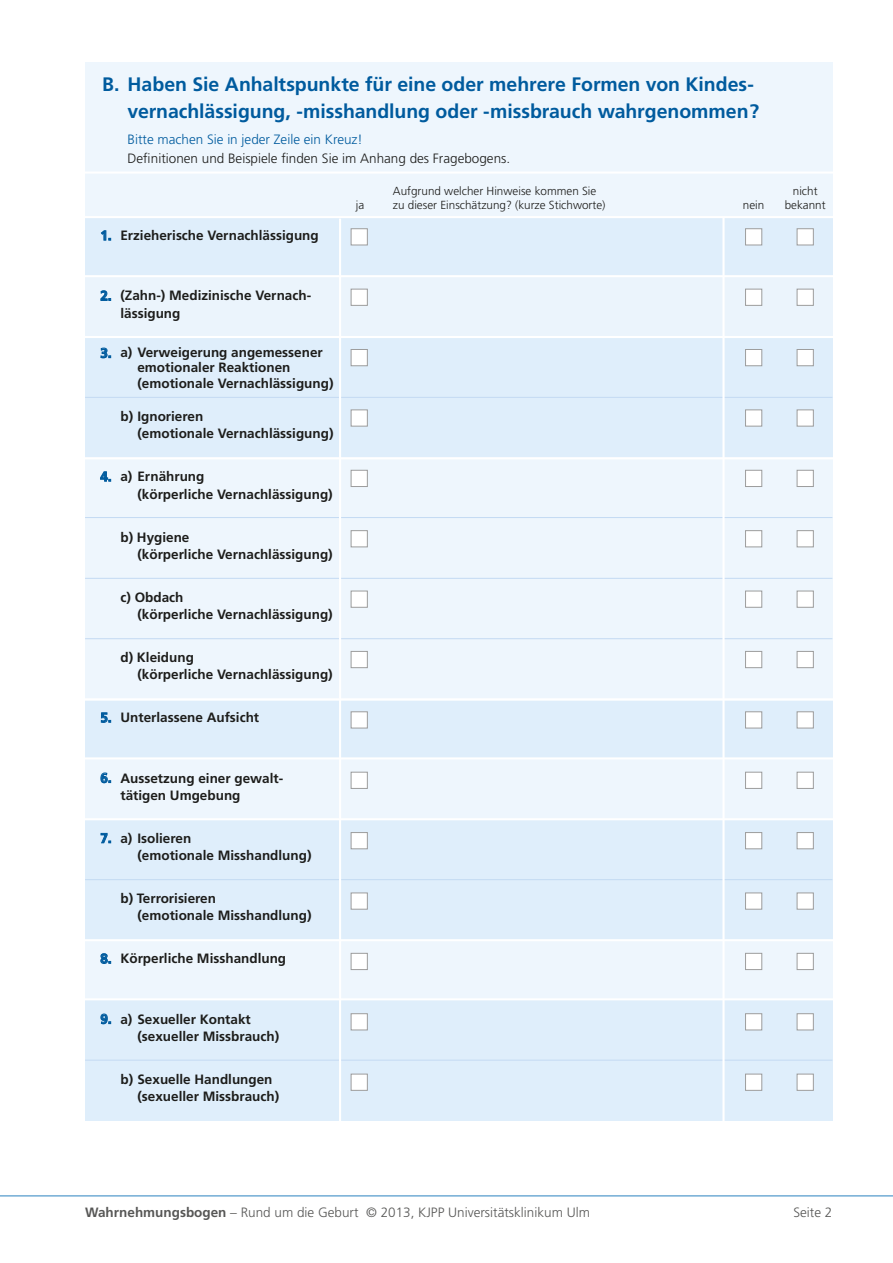
<style>
.page{position:relative;width:893px;height:1263px;background:#fff}
.page>*{position:absolute;margin:0;border:0;box-sizing:border-box;transform-origin:0 0}
.t1{font:700 19.5px/27px "Frutiger LT";letter-spacing:-.005em;color:#005b9e;text-align:right}
.t2{font:700 13.5px/17.2px "Frutiger LT";color:#1d1d1b}
.t3{font:300 13.5px "Frutiger LT";color:#575756}
.t4{font:300 13.5px "Frutiger LT";color:#1d1d1b}
.t5{font:300 13.5px "Frutiger LT";color:#005b9e}
.t6{font:700 13.5px "Frutiger LT";color:#005b9e}
.t7{font:300 11.7px/13.5px "Frutiger LT";color:#1d1d1b;text-align:center}
.s1{font-weight:700}
</style>
<div class="page">
<hr style="left:0;top:1195px;width:893px;height:1px;background:#3588c3">
<div style="left:85px;top:62px;width:747px;height:1049px;background:#eef6fd"></div>
<div style="left:85px;top:217px;width:747px;height:59px;background:#dfeefb"></div>
<div style="left:85px;top:337px;width:747px;height:120px;background:#dfeefb"></div>
<div style="left:85px;top:701px;width:747px;height:57px;background:#dfeefb"></div>
<div style="left:85px;top:819px;width:747px;height:121px;background:#dfeefb"></div>
<div style="left:85px;top:999px;width:747px;height:122px;background:#dfeefb"></div>
<svg style="left:350px;top:228px;width:18px;height:18px"></svg>
<svg style="left:350px;top:288px;width:18px;height:18px"></svg>
<svg style="left:350px;top:349px;width:18px;height:17px"></svg>
<svg style="left:350px;top:409px;width:18px;height:18px"></svg>
<svg style="left:350px;top:469px;width:18px;height:18px"></svg>
<svg style="left:350px;top:530px;width:18px;height:18px"></svg>
<svg style="left:350px;top:590px;width:18px;height:18px"></svg>
<svg style="left:350px;top:651px;width:18px;height:17px"></svg>
<svg style="left:350px;top:711px;width:18px;height:18px"></svg>
<svg style="left:350px;top:771px;width:18px;height:18px"></svg>
<svg style="left:350px;top:832px;width:18px;height:17px"></svg>
<svg style="left:350px;top:892px;width:18px;height:18px"></svg>
<svg style="left:350px;top:952px;width:18px;height:18px"></svg>
<svg style="left:350px;top:1013px;width:18px;height:18px"></svg>
<svg style="left:350px;top:1073px;width:18px;height:18px"></svg>
<svg style="left:745px;top:228px;width:17px;height:18px"></svg>
<svg style="left:745px;top:288px;width:17px;height:18px"></svg>
<svg style="left:745px;top:349px;width:17px;height:17px"></svg>
<svg style="left:745px;top:409px;width:17px;height:18px"></svg>
<svg style="left:745px;top:469px;width:17px;height:18px"></svg>
<svg style="left:745px;top:530px;width:17px;height:18px"></svg>
<svg style="left:745px;top:590px;width:17px;height:18px"></svg>
<svg style="left:745px;top:651px;width:17px;height:17px"></svg>
<svg style="left:745px;top:711px;width:17px;height:18px"></svg>
<svg style="left:745px;top:771px;width:17px;height:18px"></svg>
<svg style="left:745px;top:832px;width:17px;height:17px"></svg>
<svg style="left:745px;top:892px;width:17px;height:18px"></svg>
<svg style="left:745px;top:952px;width:17px;height:18px"></svg>
<svg style="left:745px;top:1013px;width:17px;height:18px"></svg>
<svg style="left:745px;top:1073px;width:17px;height:18px"></svg>
<svg style="left:796px;top:228px;width:18px;height:18px"></svg>
<svg style="left:796px;top:288px;width:18px;height:18px"></svg>
<svg style="left:796px;top:349px;width:18px;height:17px"></svg>
<svg style="left:796px;top:409px;width:18px;height:18px"></svg>
<svg style="left:796px;top:469px;width:18px;height:18px"></svg>
<svg style="left:796px;top:530px;width:18px;height:18px"></svg>
<svg style="left:796px;top:590px;width:18px;height:18px"></svg>
<svg style="left:796px;top:651px;width:18px;height:17px"></svg>
<svg style="left:796px;top:711px;width:18px;height:18px"></svg>
<svg style="left:796px;top:771px;width:18px;height:18px"></svg>
<svg style="left:796px;top:832px;width:18px;height:17px"></svg>
<svg style="left:796px;top:892px;width:18px;height:18px"></svg>
<svg style="left:796px;top:952px;width:18px;height:18px"></svg>
<svg style="left:796px;top:1013px;width:18px;height:18px"></svg>
<svg style="left:796px;top:1073px;width:18px;height:18px"></svg>
<svg style="left:101px;top:231px;width:10px;height:9px"></svg>
<svg style="left:101px;top:291px;width:10px;height:10px"></svg>
<svg style="left:100px;top:472px;width:11px;height:9px"></svg>
<svg style="left:101px;top:713px;width:10px;height:10px"></svg>
<svg style="left:101px;top:773px;width:10px;height:10px"></svg>
<svg style="left:101px;top:833px;width:10px;height:10px"></svg>
<svg style="left:101px;top:953px;width:10px;height:11px"></svg>
<svg style="left:101px;top:1014px;width:10px;height:10px"></svg>
<svg style="left:101px;top:348px;width:10px;height:10px"></svg>
<hr style="left:85px;top:1060px;width:747px;height:1px;background:#c5dbf3">
<hr style="left:85px;top:397px;width:747px;height:1px;background:#c5dbf3">
<hr style="left:85px;top:517px;width:747px;height:1px;background:#c5dbf3">
<hr style="left:85px;top:638px;width:747px;height:1px;background:#c5dbf3">
<hr style="left:85px;top:578px;width:747px;height:1px;background:#c5dbf3">
<hr style="left:85px;top:879px;width:747px;height:1px;background:#c5dbf3">
<hr style="left:339px;top:219px;width:2px;height:968px;background:#fff">
<hr style="left:15px;top:216px;width:863px;height:2px;background:#fff">
<hr style="left:15px;top:275px;width:863px;height:2px;background:#fff">
<hr style="left:15px;top:336px;width:863px;height:2px;background:#fff">
<hr style="left:15px;top:457px;width:863px;height:2px;background:#fff">
<hr style="left:15px;top:757px;width:863px;height:2px;background:#fff">
<hr style="left:15px;top:698px;width:863px;height:2px;background:#fff">
<hr style="left:15px;top:818px;width:863px;height:2px;background:#fff">
<hr style="left:15px;top:998px;width:863px;height:2px;background:#fff">
<hr style="left:15px;top:939px;width:863px;height:2px;background:#fff">
<hr style="left:722px;top:216px;width:3px;height:971px;background:#fff">
<hr style="left:15px;top:171px;width:863px;height:3px;background:#fff">
<h1 class="t1" style="left:102px;top:71px;width:659px">B. Haben Sie Anhaltspunkte für eine oder mehrere Formen von Kindes&shy;vernachlässigung, -misshandlung oder -missbrauch wahrgenommen?</h1>
<p class="t5" style="left:128px;top:132px;width:237px">Bitte machen Sie in jeder Zeile ein Kreuz!</p>
<p class="t4" style="left:128px;top:151px;width:384px">Definitionen und Beispiele finden Sie im Anhang des Fragebogens.</p>
<p class="t7" style="left:393px;top:185px;width:205px">Aufgrund welcher Hinweise kommen Sie</p>
<p class="t7" style="left:356px;top:198px;width:10px">ja</p>
<p class="t7" style="left:393px;top:198px;width:214px">zu dieser Einschätzung? (kurze Stichworte)</p>
<p class="t7" style="left:743px;top:198px;width:23px">nein</p>
<p class="t6" style="left:100px;top:228px;width:13px">1.</p>
<p class="t2" style="left:120px;top:227px;width:200px">Erzieherische Vernachlässigung</p>
<p class="t6" style="left:100px;top:288px;width:13px">2.</p>
<p class="t2" style="left:120px;top:287px;width:192px">(Zahn-) Medizinische Vernach&shy;lässigung</p>
<p class="t6" style="left:100px;top:345px;width:13px">3.</p>
<p class="t6" style="left:100px;top:469px;width:13px">4.</p>
<p class="t6" style="left:100px;top:710px;width:13px">5.</p>
<p class="t2" style="left:137px;top:344px;width:198px;line-height:15.8px;text-indent:-17px">a) Verweigerung angemessener emotionaler Reaktionen (emotionale Vernachlässigung)</p>
<p class="t2" style="left:137px;top:408px;width:198px;text-indent:-17px">b) Ignorieren<br>(emotionale Vernachlässigung)</p>
<p class="t2" style="left:137px;top:468px;width:197px;text-indent:-17px">a) Ernährung<br>(körperliche Vernachlässigung)</p>
<p class="t2" style="left:137px;top:528px;width:197px;text-indent:-17px">b) Hygiene<br>(körperliche Vernachlässigung)</p>
<p class="t2" style="left:137px;top:588px;width:197px;text-indent:-17px">c) Obdach<br>(körperliche Vernachlässigung)</p>
<p class="t2" style="left:137px;top:649px;width:197px;text-indent:-17px">d) Kleidung<br>(körperliche Vernachlässigung)</p>
<p class="t2" style="left:120px;top:709px;width:140px">Unterlassene Aufsicht</p>
<p class="t6" style="left:100px;top:770px;width:13px">6.</p>
<p class="t6" style="left:100px;top:830px;width:13px">7.</p>
<p class="t6" style="left:100px;top:951px;width:13px">8.</p>
<p class="t2" style="left:120px;top:769px;width:164px">Aussetzung einer gewalt&shy;tätigen Umgebung</p>
<p class="t2" style="left:137px;top:829px;width:176px;text-indent:-17px">a) Isolieren<br>(emotionale Misshandlung)</p>
<p class="t2" style="left:137px;top:890px;width:176px;text-indent:-17px">b) Terrorisieren<br>(emotionale Misshandlung)</p>
<p class="t2" style="left:120px;top:950px;width:167px">Körperliche Misshandlung</p>
<p class="t6" style="left:100px;top:1011px;width:13px">9.</p>
<p class="t2" style="left:137px;top:1010px;width:143px;text-indent:-17px">a) Sexueller Kontakt (sexueller Missbrauch)</p>
<p class="t2" style="left:137px;top:1070px;width:143px;text-indent:-17px">b) Sexuelle Handlungen (sexueller Missbrauch)</p>
<p class="t7" style="left:785px;top:185px;width:42px">nicht bekannt</p>
<p class="t3" style="left:85px;top:1205px;width:506px"><span class="s1">Wahrnehmungsbogen</span> – Rund um die Geburt © 2013, KJPP Universitätsklinikum Ulm</p>
<p class="t3" style="left:793px;top:1205px;width:41px">Seite 2</p>
</div>
